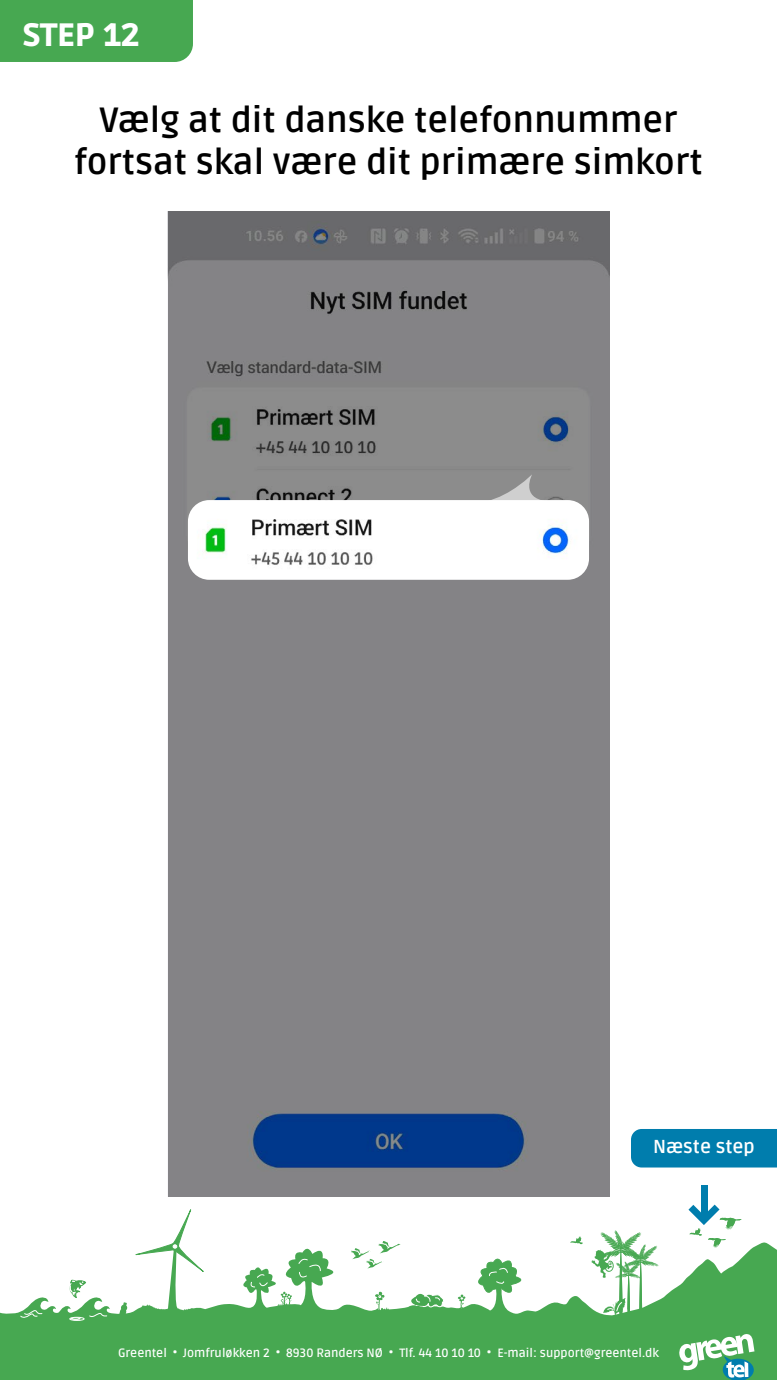
<style>
.page{position:relative;width:777px;height:1380px;background:#fff}
.page>*{position:absolute;margin:0;border:0;box-sizing:border-box;transform-origin:0 0}
.t1{font:35px/42px "Ruda";color:#000;text-align:center}
.t2{font:32.19px "Ruda";color:#fff}
.t3{font:18.75px "Ruda";color:#fff}
.t4{font:12.06px "Ruda";color:#fff}
</style>
<div class="page">
<svg style="left:0;top:1242px;width:776px;height:74px"></svg>
<div style="left:0;top:1316px;width:776px;height:64px;background:#47a851"></div>
<svg style="left:457px;top:1294px;width:8px;height:15px"></svg>
<svg style="left:373px;top:1290px;width:11px;height:20px"></svg>
<svg style="left:472px;top:1254px;width:58px;height:44px"></svg>
<svg style="left:415px;top:1292px;width:30px;height:18px"></svg>
<svg style="left:350px;top:1241px;width:50px;height:28px"></svg>
<svg style="left:570px;top:1241px;width:12px;height:3px"></svg>
<svg style="left:576px;top:1236px;width:6px;height:5px"></svg>
<svg style="left:277px;top:1291px;width:15px;height:15px"></svg>
<svg style="left:249px;top:1273px;width:19px;height:16px"></svg>
<svg style="left:298px;top:1257px;width:23px;height:23px"></svg>
<svg style="left:141px;top:1304px;width:26px;height:8px"></svg>
<svg style="left:173px;top:1308px;width:21px;height:7px"></svg>
<svg style="left:591px;top:1230px;width:67px;height:85px"></svg>
<div style="left:70px;top:1317px;width:14px;height:4px;border:1px solid #fff;border-radius:50%"></div>
<svg style="left:70px;top:1280px;width:16px;height:18px"></svg>
<svg style="left:89px;top:1312px;width:18px;height:5px"></svg>
<svg style="left:20px;top:1308px;width:22px;height:11px"></svg>
<svg style="left:119px;top:1302px;width:8px;height:15px"></svg>
<svg style="left:134px;top:1210px;width:70px;height:62px"></svg>
<svg style="left:678px;top:1334px;width:76px;height:46px"></svg>
<div style="left:0;top:0;width:193px;height:62px;background:#47a851"></div>
<div style="left:631px;top:1129px;width:145px;height:39px;background:#007dad"></div>
<div style="left:700px;top:1185px;width:7px;height:32px;background:#007dad"></div>
<svg style="left:681px;top:1197px;width:60px;height:51px"></svg>
<img style="left:167px;top:211px;width:442px;height:986px">
<img style="left:188px;top:500px;width:400px;height:80px">
<svg style="left:485px;top:474px;width:62px;height:27px"></svg>
<h2 class="t2" style="left:22px;top:12px;width:119px">STEP 12</h2>
<h1 class="t1" style="left:74px;top:97px;width:629px">Vælg at dit danske telefonnummer fortsat skal være dit primære simkort</h1>
<h3 class="t3" style="left:652px;top:1134px;width:103px">Næste step</h3>
<p class="t4" style="left:118px;top:1345px;width:542px">Greentel • Jomfruløkken 2 • 8930 Randers NØ • Tlf. 44 10 10 10 • E-mail: support@greentel.dk</p>
</div>
